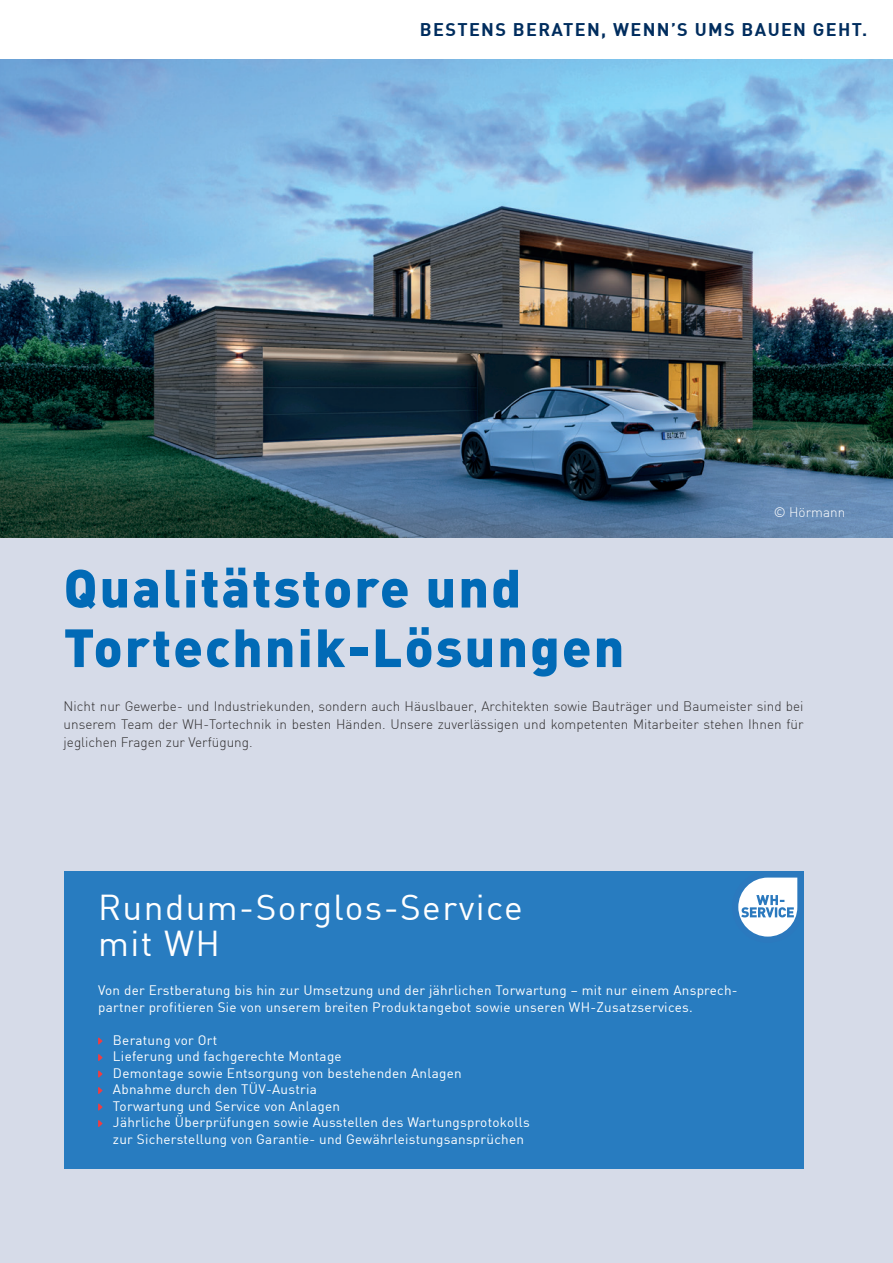
<style>
.page{position:relative;width:893px;height:1263px;background:#fff}
.page>*{position:absolute;margin:0;border:0;box-sizing:border-box;transform-origin:0 0}
.t1{font:900 52.95px/59.6px "DIN";letter-spacing:.04em;color:#016ab6}
.t2{font:35.25px/36px "DIN";letter-spacing:.04em;color:#fff}
.t3{font:700 18px "DIN";letter-spacing:.075em;color:#002d5e}
.t4{font:13.5px/16.5px "DIN";letter-spacing:.02em;color:#fff}
.t5{font:300 13.5px/18px "DIN";color:#312f30;text-align:justify}
.t6{font:300 13.5px "DIN";color:#fff}
</style>
<div class="page">
<div style="left:0;top:60px;width:893px;height:1203px;background:#d6dbe8"></div>
<img style="left:0;top:60px;width:893px;height:478px">
<div style="left:64px;top:871px;width:739px;height:298px;background:#287cc0"></div>
<svg style="left:98px;top:1037px;width:5px;height:8px"></svg>
<svg style="left:98px;top:1054px;width:5px;height:7px"></svg>
<svg style="left:98px;top:1070px;width:5px;height:8px"></svg>
<svg style="left:98px;top:1087px;width:5px;height:7px"></svg>
<svg style="left:98px;top:1103px;width:5px;height:8px"></svg>
<svg style="left:98px;top:1120px;width:5px;height:7px"></svg>
<svg style="left:732px;top:871px;width:71px;height:72px"></svg>
<div style="left:738px;top:877px;width:59px;height:59px;background:#fff;border-radius:30px"></div>
<svg style="left:741px;top:895px;width:53px;height:22px"></svg>
<h3 class="t3" style="left:420px;top:18px;width:449px">BESTENS BERATEN, WENN’S UMS BAUEN GEHT.</h3>
<h1 class="t1" style="left:64px;top:556px;width:562px">Qualitätstore und<br>Tortechnik-Lösungen</h1>
<p class="t6" style="left:774px;top:503px;width:73px">© Hörmann</p>
<p class="t5" style="left:64px;top:697px;width:741px">Nicht nur Gewerbe- und Industriekunden, sondern auch Häuslbauer, Architekten sowie Bauträger und Baumeister sind bei unserem Team der WH-Tortechnik in besten Händen. Unsere zuverlässigen und kompetenten Mitarbeiter stehen Ihnen für jeglichen Fragen zur Verfügung.</p>
<h2 class="t2" style="left:98px;top:889px;width:426px">Rundum-Sorglos-Service mit WH</h2>
<p class="t4" style="left:98px;top:981px;width:641px">Von der Erstberatung bis hin zur Umsetzung und der jährlichen Torwartung – mit nur einem Ansprech&shy;partner profitieren Sie von unserem breiten Produktangebot sowie unseren WH-Zusatzservices.</p>
<p class="t4" style="left:113px;top:1031px;width:418px">Beratung vor Ort<br>Lieferung und fachgerechte Montage<br>Demontage sowie Entsorgung von bestehenden Anlagen<br>Abnahme durch den TÜV-Austria<br>Torwartung und Service von Anlagen<br>Jährliche Überprüfungen sowie Ausstellen des Wartungsprotokolls zur Sicherstellung von Garantie- und Gewährleistungsansprüchen</p>
</div>
